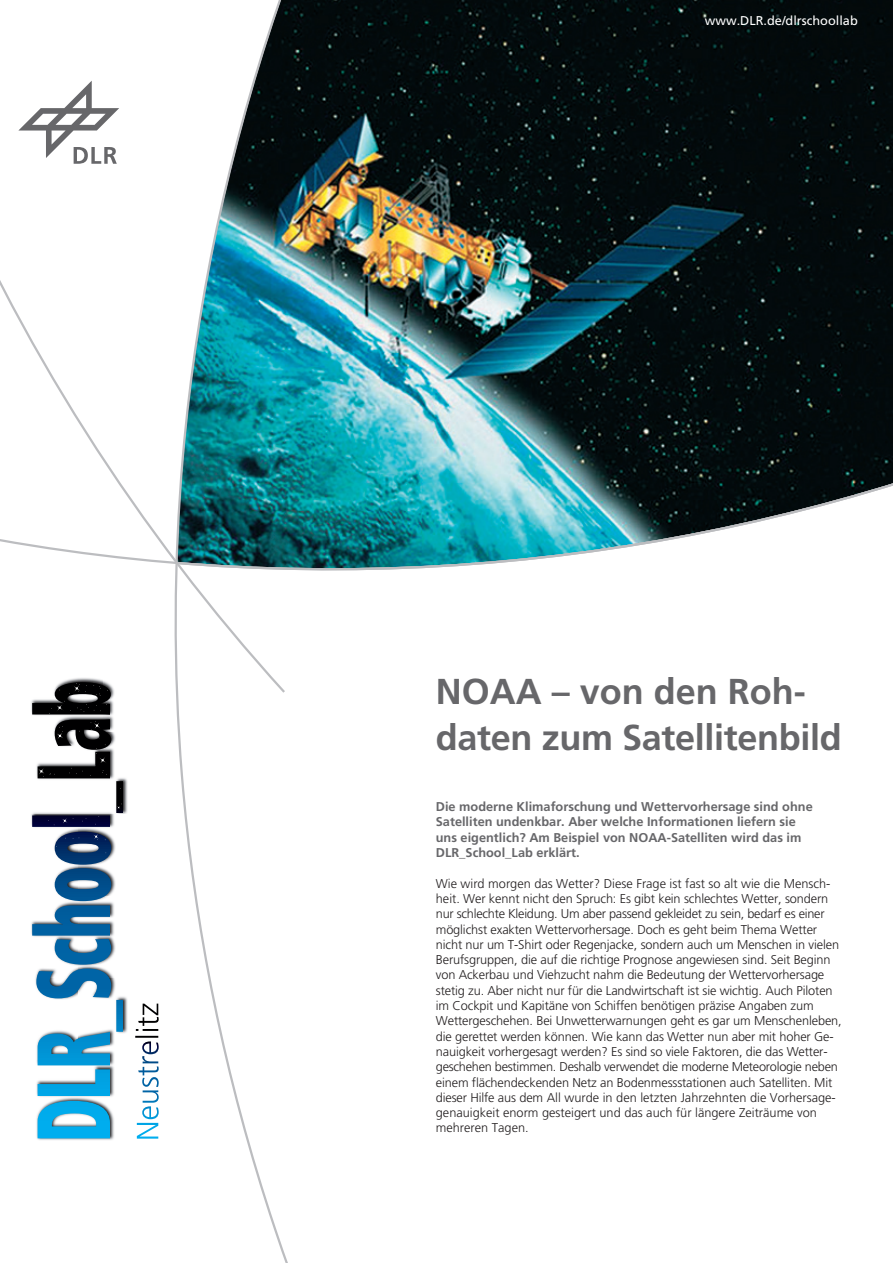
<style>
.page{position:relative;width:893px;height:1263px;background:#fff}
.page>*{position:absolute;margin:0;border:0;box-sizing:border-box;transform-origin:0 0}
.t1{font:700 36px/45.9px "Frutiger LT Std";letter-spacing:-.01em;color:#67676a}
.t2{font:300 12.75px/15.3px "Frutiger LT Std";letter-spacing:-.01em;color:#231f20}
.t3{font:700 12.75px/15.3px "Frutiger LT Std";color:#67676a}
.t4{font:12.75px "Frutiger LT Std";color:#fff}
</style>
<div class="page">
<img style="left:294px;top:0;width:599px;height:447px">
<svg style="left:176px;top:0;width:118px;height:1263px"></svg>
<svg style="left:0;top:0;width:287px;height:695px"></svg>
<svg style="left:0;top:447px;width:893px;height:158px"></svg>
<svg style="left:18px;top:81px;width:101px;height:83px"></svg>
<img style="left:30px;top:677px;width:98px;height:463px">
<svg style="left:32px;top:682px;width:91px;height:456px"></svg>
<svg style="left:135px;top:1003px;width:24px;height:136px"></svg>
<p class="t4" style="left:705px;top:13px;width:154px">www.DLR.de/dlrschoollab</p>
<h1 class="t1" style="left:436px;top:669px;width:407px">NOAA – von den Roh&shy;daten zum Satellitenbild</h1>
<p class="t3" style="left:436px;top:799px;width:378px">Die moderne Klimaforschung und Wettervorhersage sind ohne Satelliten undenkbar. Aber welche Informationen liefern sie uns eigentlich? Am Beispiel von NOAA-Satelliten wird das im DLR_School_Lab erklärt.</p>
<p class="t2" style="left:436px;top:876px;width:407px">Wie wird morgen das Wetter? Diese Frage ist fast so alt wie die Mensch&shy;heit. Wer kennt nicht den Spruch: Es gibt kein schlechtes Wetter, sondern nur schlechte Kleidung. Um aber passend gekleidet zu sein, bedarf es einer möglichst exakten Wettervorhersage. Doch es geht beim Thema Wetter nicht nur um T-Shirt oder Regenjacke, sondern auch um Menschen in vielen Berufsgruppen, die auf die richtige Prognose angewiesen sind. Seit Beginn von Ackerbau und Viehzucht nahm die Bedeutung der Wettervorhersage stetig zu. Aber nicht nur für die Landwirtschaft ist sie wichtig. Auch Piloten im Cockpit und Kapitäne von Schiffen benötigen präzise Angaben zum Wettergeschehen. Bei Unwetterwarnungen geht es gar um Menschenleben, die gerettet werden können. Wie kann das Wetter nun aber mit hoher Ge&shy;nauigkeit vorhergesagt werden? Es sind so viele Faktoren, die das Wetter&shy;geschehen bestimmen. Deshalb verwendet die moderne Meteorologie neben einem flächendeckenden Netz an Bodenmessstationen auch Satelliten. Mit dieser Hilfe aus dem All wurde in den letzten Jahrzehnten die Vorhersage&shy;genauigkeit enorm gesteigert und das auch für längere Zeiträume von mehreren Tagen.</p>
</div>
